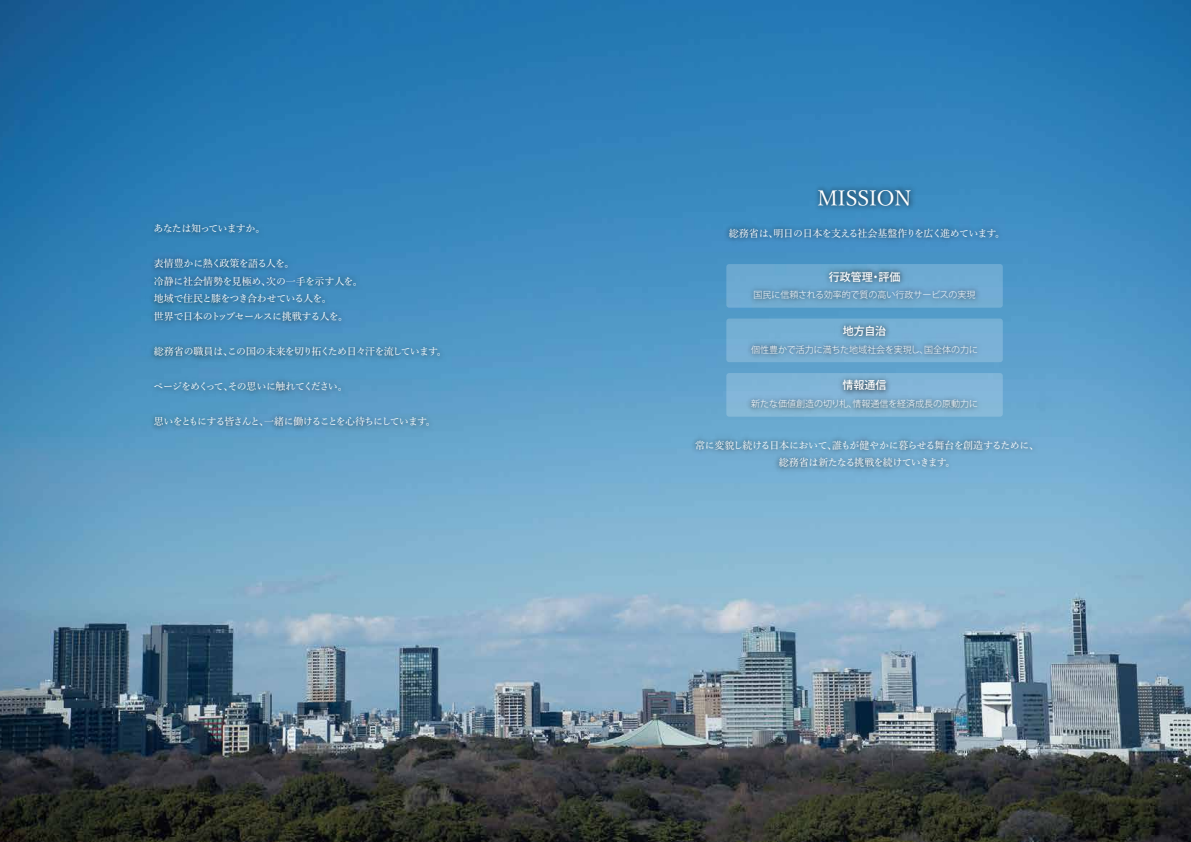
<style>
.page{position:relative;width:1191px;height:842px;background:#fff}
.page>*{position:absolute;margin:0;border:0;box-sizing:border-box;transform-origin:0 0}
.t1{font:500 21px "Yu Min";color:#fff}
.t2{font:500 11px "Koz Go Pro";color:#fff}
.t3{font:500 10px/17.5px "Yu Min";letter-spacing:-.07em;color:#fff;text-align:center}
.t4{font:500 10px/17.5px "Yu Min";letter-spacing:-.045em;color:#fff}
.t5{font:500 10px "Yu Min";letter-spacing:-.105em;color:#fff}
.t6{font:500 10px "Yu Min";letter-spacing:-.1em;color:#fff}
.t7{font:300 9px "Koz Go Pro";color:#fff}
</style>
<div class="page">
<img style="left:0;top:0;width:1191px;height:842px">
<img style="left:145px;top:215px;width:305px;height:222px">
<div style="left:726px;top:264px;width:276px;height:44px;background:#6faad2;border-radius:3px"></div>
<div style="left:726px;top:319px;width:276px;height:43px;background:#7ab1d6;border-radius:3px"></div>
<div style="left:726px;top:373px;width:276px;height:44px;background:#84b6d9;border-radius:3px"></div>
<img style="left:742px;top:263px;width:244px;height:155px">
<img style="left:720px;top:219px;width:288px;height:30px">
<img style="left:809px;top:179px;width:111px;height:43px">
<img style="left:686px;top:431px;width:356px;height:47px">
<p class="t3" style="left:154px;top:219px;width:113px">あなたは知っていますか。</p>
<p class="t4" style="left:154px;top:254px;width:211px">表情豊かに熱く政策を語る人を。<br>冷静に社会情勢を見極め、次の一手を示す人を。地域で住民と膝をつき合わせている人を。<br>世界で日本のトップセールスに挑戦する人を。</p>
<p class="t3" style="left:154px;top:341px;width:294px">総務省の職員は、この国の未来を切り拓くため日々汗を流しています。</p>
<p class="t6" style="left:154px;top:377px;width:196px">ページをめくって、その思いに触れてください。</p>
<p class="t5" style="left:154px;top:412px;width:283px">思いをともにする皆さんと、一緒に働けることを心待ちにしています。</p>
<h1 class="t1" style="left:817px;top:179px;width:96px">MISSION</h1>
<p class="t3" style="left:729px;top:223px;width:278px">総務省は、明日の日本を支える社会基盤作りを広く進めています。</p>
<p class="t2" style="left:829px;top:270px;width:73px">行政管理・評価</p>
<p class="t7" style="left:753px;top:289px;width:224px">国民に信頼される効率的で質の高い行政サービスの実現</p>
<p class="t2" style="left:843px;top:324px;width:45px">地方自治</p>
<p class="t7" style="left:751px;top:343px;width:228px">個性豊かで活力に満ちた地域社会を実現し、国全体の力に</p>
<p class="t2" style="left:842px;top:378px;width:45px">情報通信</p>
<p class="t7" style="left:751px;top:398px;width:229px">新たな価値創造の切り札、情報通信を経済成長の原動力に</p>
<p class="t3" style="left:695px;top:435px;width:345px">常に変貌し続ける日本において、誰もが健やかに暮らせる舞台を創造するために、総務省は新たなる挑戦を続けていきます。</p>
</div>
